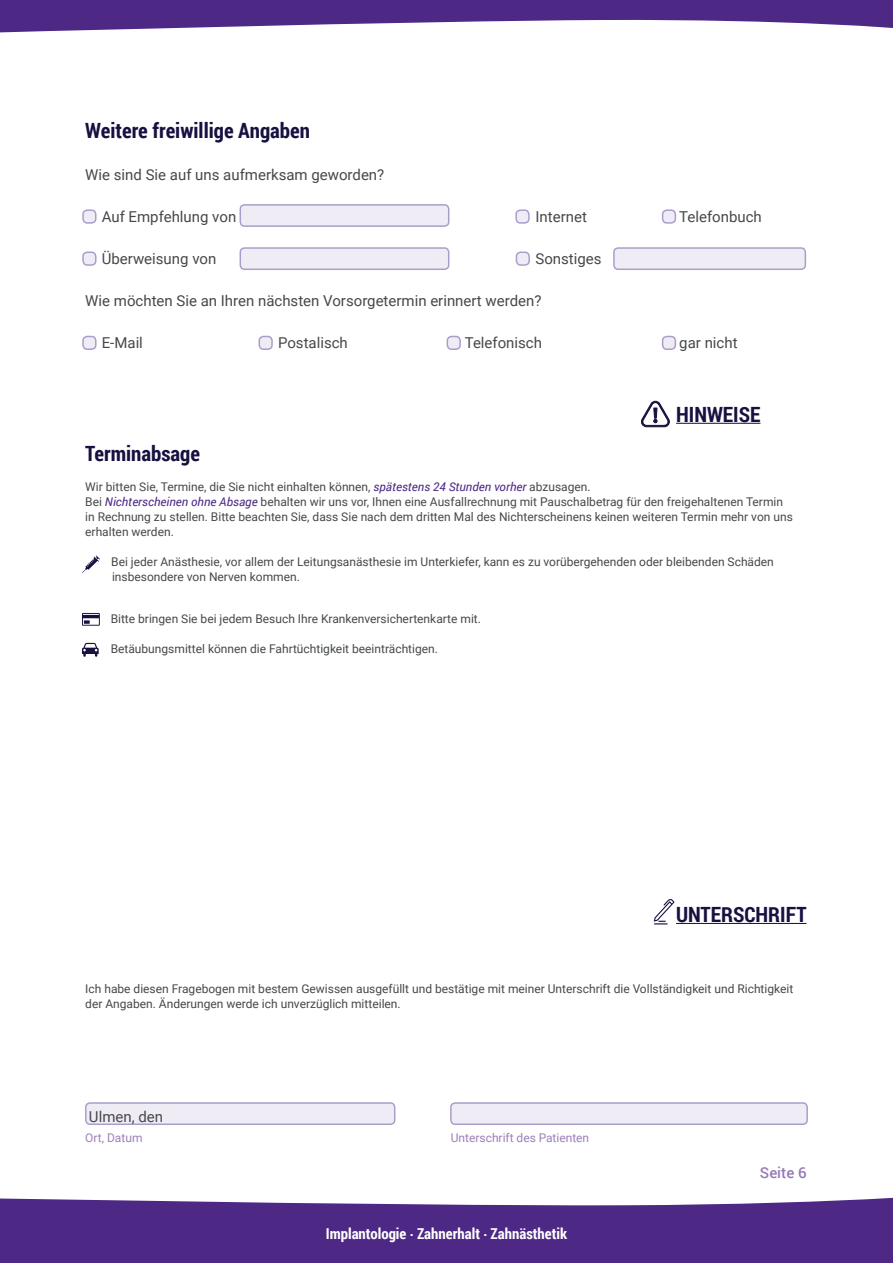
<style>
.page{position:relative;width:893px;height:1263px;background:#fff}
.page>*{position:absolute;margin:0;border:0;box-sizing:border-box;transform-origin:0 0}
.t1{font:700 21px "Roboto Condensed";color:#161141}
.t2{font:15px "Roboto";color:#454849}
.t3{font:700 15px "Roboto Condensed";color:#fff}
.t4{font:500 15px "Roboto";color:#9579b6}
.t5{font:12px/15px "Roboto";color:#454849}
.t6{font:12px "Roboto";color:#9d7fb9}
.s1{font-style:italic;color:#4d2884}
</style>
<div class="page">
<svg style="left:0;top:1197px;width:893px;height:66px;background:#5c3a8e"></svg>
<svg style="left:0;top:0;width:893px;height:33px"></svg>
<div style="left:86px;top:1103px;width:309px;height:21px;background:#efecf5;border-radius:4px"></div>
<div style="left:85px;top:1102px;width:310px;height:23px;border:2px solid #543d98;border-radius:4px"></div>
<div style="left:451px;top:1103px;width:356px;height:21px;background:#efecf5;border-radius:4px"></div>
<div style="left:450px;top:1102px;width:358px;height:23px;border:2px solid #543d98;border-radius:4px"></div>
<hr style="left:676px;top:423px;width:84px;height:1px;background:#161141">
<hr style="left:676px;top:923px;width:130px;height:1px;background:#161141">
<svg style="left:641px;top:400px;width:29px;height:27px"></svg>
<svg style="left:654px;top:899px;width:20px;height:25px"></svg>
<div style="left:83px;top:210px;width:13px;height:13px;background:#efecf5;border-radius:4px"></div>
<div style="left:82px;top:209px;width:15px;height:15px;border:2px solid #543d98;border-radius:4px"></div>
<div style="left:83px;top:252px;width:13px;height:13px;background:#efecf5;border-radius:4px"></div>
<div style="left:82px;top:251px;width:15px;height:15px;border:2px solid #543d98;border-radius:4px"></div>
<div style="left:83px;top:336px;width:13px;height:13px;background:#efecf5;border-radius:4px"></div>
<div style="left:82px;top:336px;width:15px;height:14px;border:2px solid #543d98;border-radius:4px"></div>
<div style="left:259px;top:336px;width:13px;height:13px;background:#efecf5;border-radius:4px"></div>
<div style="left:259px;top:336px;width:14px;height:14px;border:2px solid #543d98;border-radius:4px"></div>
<div style="left:447px;top:336px;width:13px;height:13px;background:#efecf5;border-radius:4px"></div>
<div style="left:447px;top:336px;width:14px;height:14px;border:2px solid #543d98;border-radius:4px"></div>
<div style="left:663px;top:336px;width:12px;height:13px;background:#efecf5;border-radius:4px"></div>
<div style="left:662px;top:336px;width:14px;height:14px;border:2px solid #543d98;border-radius:4px"></div>
<div style="left:516px;top:252px;width:13px;height:13px;background:#efecf5;border-radius:4px"></div>
<div style="left:516px;top:251px;width:14px;height:15px;border:2px solid #543d98;border-radius:4px"></div>
<div style="left:516px;top:210px;width:13px;height:13px;background:#efecf5;border-radius:4px"></div>
<div style="left:515px;top:209px;width:15px;height:15px;border:2px solid #543d98;border-radius:4px"></div>
<div style="left:663px;top:210px;width:12px;height:13px;background:#efecf5;border-radius:4px"></div>
<div style="left:662px;top:209px;width:14px;height:15px;border:2px solid #543d98;border-radius:4px"></div>
<div style="left:240px;top:205px;width:209px;height:21px;background:#efecf5;border-radius:4px"></div>
<div style="left:240px;top:204px;width:209px;height:23px;border:2px solid #543d98;border-radius:4px"></div>
<div style="left:614px;top:248px;width:191px;height:21px;background:#efecf5;border-radius:4px"></div>
<div style="left:613px;top:247px;width:193px;height:23px;border:2px solid #543d98;border-radius:4px"></div>
<div style="left:240px;top:248px;width:209px;height:21px;background:#efecf5;border-radius:4px"></div>
<div style="left:240px;top:247px;width:209px;height:23px;border:2px solid #543d98;border-radius:4px"></div>
<svg style="left:82px;top:643px;width:17px;height:14px"></svg>
<svg style="left:82px;top:613px;width:18px;height:13px"></svg>
<svg style="left:82px;top:555px;width:18px;height:18px"></svg>
<p class="t1" style="left:85px;top:116px;width:226px">Weitere freiwillige Angaben</p>
<p class="t2" style="left:85px;top:164px;width:301px">Wie sind Sie auf uns aufmerksam geworden?</p>
<p class="t2" style="left:102px;top:206px;width:136px">Auf Empfehlung von</p>
<p class="t2" style="left:535px;top:206px;width:53px">Internet</p>
<p class="t2" style="left:679px;top:206px;width:84px">Telefonbuch</p>
<p class="t2" style="left:102px;top:248px;width:116px">Überweisung von</p>
<p class="t2" style="left:535px;top:248px;width:68px">Sonstiges</p>
<p class="t2" style="left:85px;top:290px;width:458px">Wie möchten Sie an Ihren nächsten Vorsorgetermin erinnert werden?</p>
<p class="t2" style="left:102px;top:332px;width:43px">E-Mail</p>
<p class="t2" style="left:278px;top:332px;width:71px">Postalisch</p>
<p class="t2" style="left:465px;top:332px;width:79px">Telefonisch</p>
<p class="t2" style="left:679px;top:332px;width:60px">gar nicht</p>
<p class="t1" style="left:676px;top:399px;width:86px">HINWEISE</p>
<p class="t1" style="left:85px;top:439px;width:116px">Terminabsage</p>
<p class="t5" style="left:85px;top:479px;width:507px">Wir bitten Sie, Termine, die Sie nicht einhalten können, <span class="s1">spätestens 24 Stunden vorher</span> abzusagen.</p>
<p class="t5" style="left:85px;top:494px;width:709px">Bei <span class="s1">Nichterscheinen ohne Absage</span> behalten wir uns vor, Ihnen eine Ausfallrechnung mit Pauschalbetrag für den freigehaltenen Termin in Rechnung zu stellen. Bitte beachten Sie, dass Sie nach dem dritten Mal des Nichterscheinens keinen weiteren Termin mehr von uns erhalten werden.</p>
<p class="t5" style="left:111px;top:554px;width:664px">Bei jeder Anästhesie, vor allem der Leitungsanästhesie im Unterkiefer, kann es zu vorübergehenden oder bleibenden Schäden</p>
<p class="t5" style="left:112px;top:569px;width:189px">insbesondere von Nerven kommen.</p>
<p class="t5" style="left:111px;top:611px;width:372px">Bitte bringen Sie bei jedem Besuch Ihre Krankenversichertenkarte mit.</p>
<p class="t5" style="left:111px;top:641px;width:329px">Betäubungsmittel können die Fahrtüchtigkeit beeinträchtigen.</p>
<p class="t1" style="left:676px;top:900px;width:132px">UNTERSCHRIFT</p>
<p class="t5" style="left:85px;top:981px;width:710px">Ich habe diesen Fragebogen mit bestem Gewissen ausgefüllt und bestätige mit meiner Unterschrift die Vollständigkeit und Richtigkeit der Angaben. Änderungen werde ich unverzüglich mitteilen.</p>
<p class="t2" style="left:89px;top:1106px;width:76px">Ulmen, den</p>
<p class="t6" style="left:85px;top:1129px;width:59px">Ort, Datum</p>
<p class="t6" style="left:451px;top:1129px;width:140px">Unterschrift des Patienten</p>
<p class="t3" style="left:326px;top:1223px;width:243px">Implantologie . Zahnerhalt . Zahnästhetik</p>
<p class="t4" style="left:760px;top:1162px;width:48px">Seite 6</p>
</div>
